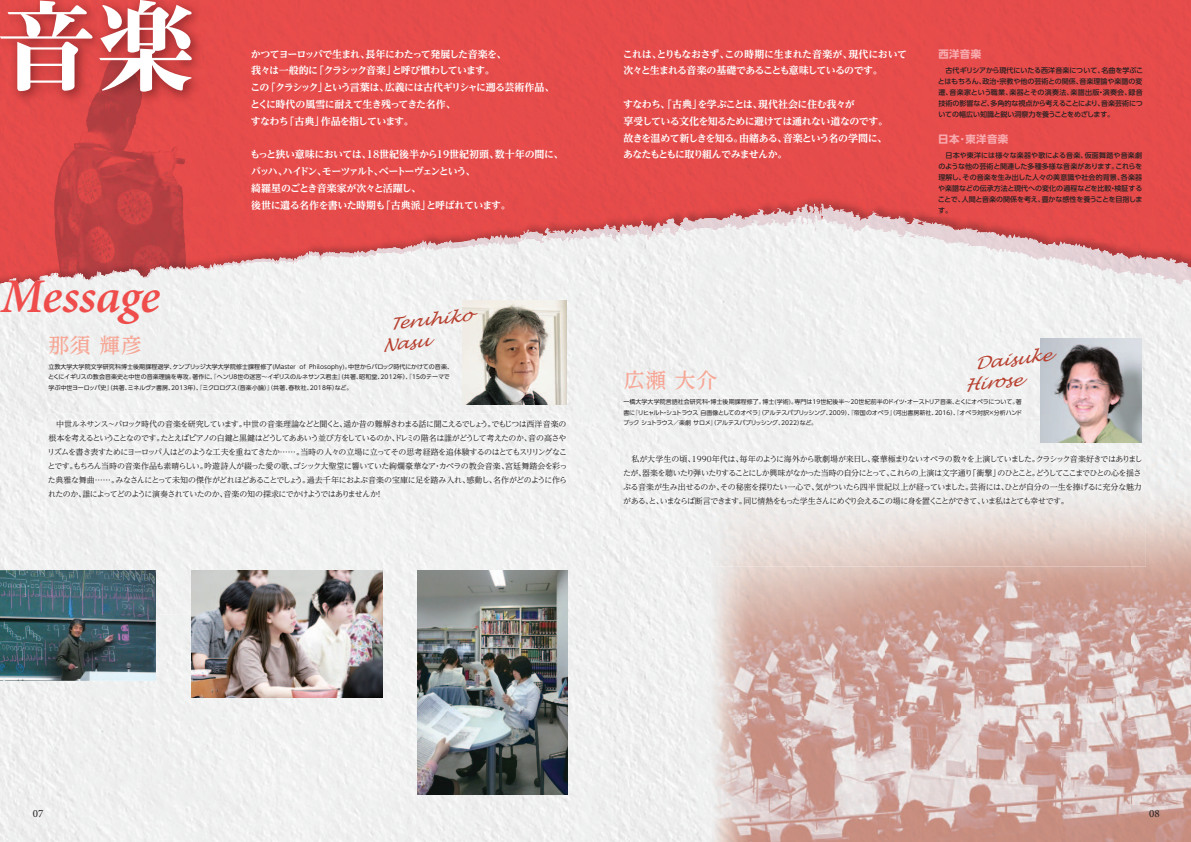
<style>
.page{position:relative;width:1191px;height:842px;background:#fff}
.page>*{position:absolute;margin:0;border:0;box-sizing:border-box;transform-origin:0 0}
.t1{font:100px "Midashi Min Pro MA31 90 pv RKSJ H";color:#fff}
.t2{font:italic 600 48.5px "Minion Pro";letter-spacing:-.01em;color:#ef4d4b}
.t3{font:20.8px "UD Reimin Pro Medium 90 pv RKSJ H";letter-spacing:.04em;color:#f7a695}
.t4{font:italic 16.2px/21.1px "Lucida Handwriting";color:#b7402f;scale:1.06 1}
.t5{font:11px "Minion Pro";color:#231f20}
.t6{font:10.4px "UD Shin Go Pro Bold 90 pv RKSJ H";letter-spacing:.04em;color:#f7a9ad}
.t7{font:10px/16.8px "UD Reimin Pro Ex Bold 90 pv RKSJ H";letter-spacing:-.065em;color:#fff}
.t8{font:10px "UD Reimin Pro Ex Bold 90 pv RKSJ H";letter-spacing:-.035em;color:#fff}
.t9{font:8px/14px "UD Reimin Pro Regular 90 pv RKSJ H";letter-spacing:-.09em;color:#231f20;text-align:justify}
.t10{font:7px/11px "UD Shin Go Pro Medium 90 pv RKSJ H";letter-spacing:-.015em;color:#231f20;text-align:justify}
.t11{font:6px/10.4px "UD Shin Go Pro Regular 90 pv RKSJ H";color:#231f20}
</style>
<div class="page">
<div style="left:453px;top:232px;width:589px;height:41px;background:#f0f0f0"></div>
<div style="left:205px;top:0;width:986px;height:192px;background:#e64c4b"></div>
<div style="left:0;top:124px;width:56px;height:68px;background:#e54b4b"></div>
<img style="left:185px;top:124px;width:20px;height:68px">
<img style="left:56px;top:124px;width:129px;height:68px">
<div style="left:0;top:192px;width:54px;height:81px;background:#e44b4a"></div>
<img style="left:186px;top:192px;width:277px;height:78px">
<img style="left:463px;top:192px;width:316px;height:52px">
<img style="left:778px;top:192px;width:413px;height:26px">
<img style="left:848px;top:218px;width:343px;height:26px">
<img style="left:1042px;top:244px;width:149px;height:24px">
<img style="left:54px;top:192px;width:132px;height:76px">
<img style="left:527px;top:215px;width:432px;height:17px">
<img style="left:26px;top:268px;width:143px;height:5px">
<img style="left:169px;top:268px;width:284px;height:5px">
<img style="left:915px;top:268px;width:276px;height:5px">
<div style="left:0;top:273px;width:1021px;height:153px;background:#eff0f0"></div>
<img style="left:1021px;top:273px;width:170px;height:145px">
<div style="left:0;top:426px;width:45px;height:144px;background:#f0f1f0"></div>
<div style="left:560px;top:426px;width:70px;height:416px;background:#eff0f0"></div>
<div style="left:630px;top:566px;width:81px;height:276px;background:#eff0f0"></div>
<div style="left:134px;top:614px;width:426px;height:228px;background:#eff1f0"></div>
<div style="left:0;top:681px;width:134px;height:161px;background:#eeefef"></div>
<div style="left:1025px;top:418px;width:166px;height:32px;background:#eff0f0"></div>
<img style="left:1130px;top:450px;width:61px;height:392px">
<img style="left:711px;top:566px;width:419px;height:276px">
<img style="left:0;top:570px;width:156px;height:111px">
<img style="left:463px;top:301px;width:103px;height:103px">
<div style="left:45px;top:413px;width:525px;height:168px;background:#f1f2f2"></div>
<div style="left:156px;top:581px;width:414px;height:33px;background:#f0f1f0"></div>
<img style="left:45px;top:570px;width:111px;height:44px">
<img style="left:620px;top:394px;width:405px;height:55px">
<div style="left:711px;top:418px;width:314px;height:31px;background:#f0f1f1"></div>
<img style="left:978px;top:449px;width:167px;height:117px">
<div style="left:620px;top:449px;width:405px;height:29px;background:#f3f3f3"></div>
<img style="left:191px;top:570px;width:191px;height:128px">
<img style="left:1040px;top:338px;width:101px;height:104px">
<img style="left:0;top:0;width:214px;height:124px">
<img style="left:86px;top:58px;width:56px;height:66px">
<img style="left:417px;top:570px;width:150px;height:224px">
<h1 class="t1" style="left:-4px;top:9px;width:201px">音楽</h1>
<p class="t7" style="left:250px;top:47px;width:306px">かつてヨーロッパで生まれ、長年にわたって発展した音楽を、<br>我々は一般的に「クラシック音楽」と呼び慣わしています。<br>この「クラシック」という言葉は、広義には古代ギリシャに遡る芸術作品、とくに時代の風雪に耐えて生き残ってきた名作、<br>すなわち「古典」作品を指しています。</p>
<p class="t7" style="left:250px;top:148px;width:315px">もっと狭い意味においては、18世紀後半から19世紀初頭、数十年の間に、バッハ、ハイドン、モーツァルト、ベートーヴェンという、<br>綺羅星のごとき音楽家が次々と活躍し、<br>後世に遺る名作を書いた時期も「古典派」と呼ばれています。</p>
<h2 class="t2" style="left:1px;top:267px;width:161px">Message</h2>
<h3 class="t4" style="left:378px;top:315px;width:88px;text-indent:9px;rotate:-6deg">Teruhiko<br>Nasu</h3>
<p class="t11" style="left:48px;top:362px;width:406px">立教大学大学院文学研究科博士後期課程退学、ケンブリッジ大学大学院修士課程修了(Master of Philosophy)。中世からバロック時代にかけての音楽、とくにイギリスの教会音楽史と中世の音楽理論を専攻。著作に、『ヘンリ８世の迷宮～イギリスのルネサンス君主』（共著、昭和堂、2012年）、『15のテーマで学ぶ中世ヨーロッパ史』（共著、ミネルヴァ書房、2013年）、『ミクロログス（音楽小論）（共著、</p>
<h3 class="t3" style="left:48px;top:337px;width:95px">那須 輝彦</h3>
<p class="t11" style="left:267px;top:383px;width:7px">』</p>
<p class="t11" style="left:288px;top:383px;width:65px">春秋社、2018年）など。</p>
<p class="t9" style="left:47px;top:418px;width:521px">　中世ルネサンス～バロック時代の音楽を研究しています。中世の音楽理論などと聞くと、遥か昔の難解きわまる話に聞こえるでしょう。でもじつは西洋音楽の根本を考えるということなのです。たとえばピアノの白鍵と黒鍵はどうしてああいう並び方をしているのか、ドレミの階名は誰がどうして考えたのか、音の高さやリズムを書き表すためにヨーロッパ人はどのような工夫を重ねてきたか……。当時の人々の立場に立ってその思考経路を追体験するのはとてもスリリングなことです。もちろん当時の音楽作品も素晴らしい。吟遊詩人が綴った愛の歌、ゴシック大聖堂に響いていた絢爛豪華なア・カペラの教会音楽、宮廷舞踏会を彩った典雅な舞曲……。みなさんにとって未知の傑作がどれほどあることでしょう。過去千年におよぶ音楽の宝庫に足を踏み入れ、感動し、名作がどのように作られたのか、誰によってどのように演奏されていたのか、音楽の知の探求にでかけようではありませんか！</p>
<p class="t8" style="left:622px;top:50px;width:286px">これは、とりもなおさず、この時期に生まれた音楽が、現代において</p>
<h3 class="t6" style="left:938px;top:50px;width:44px">西洋音楽</h3>
<p class="t7" style="left:623px;top:64px;width:261px">次々と生まれる音楽の基礎であることも意味しているのです。</p>
<p class="t7" style="left:623px;top:97px;width:266px">すなわち、「古典」を学ぶことは、現代社会に住む我々が<br>享受している文化を知るために避けては通れない道なのです。故きを温めて新しきを知る。由緒ある、音楽という名の学問に、あなたもともに取り組んでみませんか。</p>
<p class="t10" style="left:938px;top:66px;width:207px">　古代ギリシアから現代にいたる西洋音楽について、名曲を学ぶことはもちろん、政治・宗教や他の芸術との関係、音楽理論や楽譜の変遷、音楽家という職業、楽器とその演奏法、楽譜出版・演奏会、録音技術の影響など、多角的な視点から考えることにより、音楽芸術についての幅広い知識と鋭い洞察力を養うことをめざします。</p>
<h3 class="t6" style="left:938px;top:135px;width:71px">日本･東洋音楽</h3>
<p class="t10" style="left:938px;top:151px;width:206px">　日本や東洋には様々な楽器や歌による音楽、仮面舞踏や音楽劇のような他の芸術と関連した多種多様な音楽があります。これらを理解し、その音楽を生み出した人々の美意識や社会的背景、各楽器や楽譜などの伝承方法と現代への変化の過程などを比較・検証することで、人間と音楽の関係を考え、豊かな感性を養うことを目指します。</p>
<h3 class="t4" style="left:961px;top:355px;width:85px;text-indent:12px;rotate:-6deg">Daisuke<br>Hirose</h3>
<h3 class="t3" style="left:623px;top:372px;width:95px">広瀬 大介</h3>
<p class="t11" style="left:623px;top:398px;width:400px;text-align:justify">一橋大学大学院言語社会研究科・博士後期課程修了。博士(学術)。専門は19世紀後半～20世紀前半のドイツ・オーストリア音楽、とくにオペラについて。著書に『リヒャルト・シュトラウス 自画像としてのオペラ』（アルテスパブリッシング、2009）、『帝国のオペラ』（河出書房新社、2016）、『オペラ対訳×分析ハンドブック シュトラウス／楽劇 サロメ』（アルテスパブリッシング、2022）など。</p>
<p class="t9" style="left:623px;top:453px;width:521px">　私が大学生の頃、1990年代は、毎年のように海外から歌劇場が来日し、豪華極まりないオペラの数々を上演していました。クラシック音楽好きではありましたが、器楽を聴いたり弾いたりすることにしか興味がなかった当時の自分にとって、これらの上演は文字通り「衝撃」のひとこと。どうしてここまでひとの心を揺さぶる音楽が生み出せるのか、その秘密を探りたい一心で、気がついたら四半世紀以上が経っていました。芸術には、ひとが自分の一生を捧げるに充分な魅力がある、と、いまならば断言できます。同じ情熱をもった学生さんにめぐり会えるこの場に身を置くことができて、いま私はとても幸せです。</p>
<h3 class="t5" style="left:33px;top:807px;width:12px">07</h3>
<h3 class="t5" style="left:1149px;top:807px;width:12px">08</h3>
</div>
